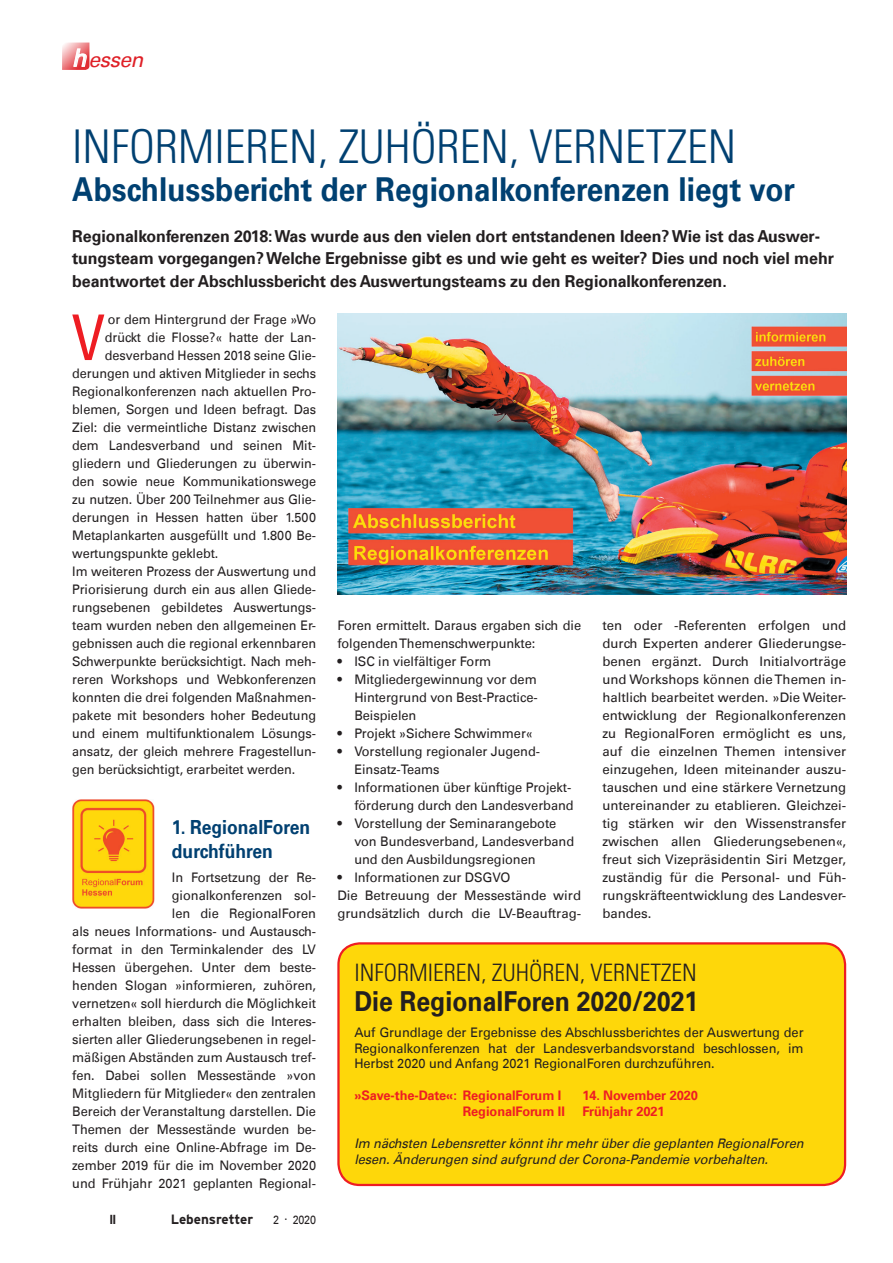
<style>
.page{position:relative;width:893px;height:1263px;background:#fff}
.page>*{position:absolute;margin:0;border:0;box-sizing:border-box;transform-origin:0 0}
.t1{font:condensed 63px "Univers LT Std";color:#ee1d23;scale:.96 1}
.t2{font:300 condensed 46.5px "Univers LT Std";color:#004071}
.t3{font:700 33px "DLRG Univers";color:#004071;scale:.9 1}
.t4{font:700 27.6px "DLRG Univers";color:#231f20;scale:.9 1}
.t5{font:300 condensed 24px "Univers LT Std";color:#231f20}
.t6{font:italic 21px "DLRG Univers";letter-spacing:-.025em;color:#df2027}
.t7{font:700 19.5px/24px "DLRG Univers";color:#004071;scale:.9 1}
.t8{font:700 16.5px/22.5px "DLRG Univers";letter-spacing:-.005em;color:#231f20}
.t9{font:700 13.5px "Interstate";letter-spacing:-.005em;color:#231f20}
.t10{font:13.2px/18px "DLRG Univers";letter-spacing:-.005em;color:#231f20}
.t11{font:13.2px "DLRG Univers";letter-spacing:-.005em;color:#231f20;scale:.96 1}
.t12{font:italic 13.2px/15.9px "DLRG Univers";letter-spacing:-.005em;color:#231f20}
.t13{font:700 13.2px "DLRG Univers";letter-spacing:-.005em;color:#ee1d23}
.t14{font:700 12.75px "DLRG Univers";color:#231f20;scale:.9 1}
.t15{font:12px "DLRG Univers";color:#231f20;scale:.9 1}
.s1{font-size:24px;color:#fff}
</style>
<div class="page">
<svg style="left:62px;top:43px;width:27px;height:27px"></svg>
<img style="left:73px;top:799px;width:82px;height:109px">
<img style="left:337px;top:313px;width:509px;height:281px">
<div style="left:338px;top:943px;width:507px;height:242px;background:#fed70a;border-radius:21px"></div>
<div style="left:337px;top:942px;width:509px;height:244px;border:2px solid #ee1d23;border-radius:21px"></div>
<h3 class="t6" style="left:72px;top:47px;width:73px"><span class="s1">h</span>essen</h3>
<h2 class="t2" style="left:72px;top:119px;width:665px">INFORMIEREN, ZUHÖREN, VERNETZEN</h2>
<h3 class="t3" style="left:72px;top:170px;width:805px">Abschlussbericht der Regionalkonferenzen liegt vor</h3>
<p class="t8" style="left:72px;top:225px;width:763px">Regionalkonferenzen 2018: Was wurde aus den vielen dort entstandenen Ideen? Wie ist das Auswer&shy;tungsteam vorgegangen? Welche Ergebnisse gibt es und wie geht es weiter? Dies und noch viel mehr beantwortet der Abschlussbericht des Auswertungsteams zu den Regionalkonferenzen.</p>
<h1 class="t1" style="left:71px;top:298px;width:37px">V</h1>
<p class="t11" style="left:108px;top:311px;width:218px">or dem Hintergrund der Frage »Wo</p>
<p class="t11" style="left:105px;top:330px;width:222px">drückt die Flosse?« hatte der Lan-</p>
<p class="t11" style="left:105px;top:347px;width:222px">desverband Hessen 2018 seine Glie-</p>
<p class="t11" style="left:72px;top:365px;width:255px">derungen und aktiven Mitglieder in sechs</p>
<p class="t11" style="left:72px;top:384px;width:255px">Regionalkonferenzen nach aktuellen Pro-</p>
<p class="t11" style="left:72px;top:401px;width:255px">blemen, Sorgen und Ideen befragt. Das</p>
<p class="t11" style="left:72px;top:420px;width:255px">Ziel: die vermeintliche Distanz zwischen</p>
<p class="t11" style="left:72px;top:438px;width:254px">dem Landesverband und seinen Mit-</p>
<p class="t11" style="left:72px;top:456px;width:255px">gliedern und Gliederungen zu überwin-</p>
<p class="t11" style="left:72px;top:473px;width:255px">den sowie neue Kommunikationswege</p>
<p class="t11" style="left:72px;top:492px;width:254px">zu nutzen. Über 200 Teilnehmer aus Glie-</p>
<p class="t11" style="left:72px;top:510px;width:255px">derungen in Hessen hatten über 1.500</p>
<p class="t11" style="left:72px;top:528px;width:255px">Metaplankarten ausgefüllt und 1.800 Be-</p>
<p class="t11" style="left:72px;top:545px;width:154px">wertungspunkte geklebt.</p>
<p class="t11" style="left:72px;top:564px;width:255px">Im weiteren Prozess der Auswertung und</p>
<p class="t11" style="left:72px;top:582px;width:255px">Priorisierung durch ein aus allen Gliede-</p>
<p class="t11" style="left:72px;top:599px;width:255px">rungsebenen gebildetes Auswertungs-</p>
<p class="t11" style="left:72px;top:617px;width:255px">team wurden neben den allgemeinen Er-</p>
<p class="t11" style="left:72px;top:635px;width:255px">gebnissen auch die regional erkennbaren</p>
<p class="t11" style="left:72px;top:654px;width:255px">Schwerpunkte berücksichtigt. Nach meh-</p>
<p class="t11" style="left:72px;top:671px;width:255px">reren Workshops und Webkonferenzen</p>
<p class="t11" style="left:72px;top:690px;width:255px">konnten die drei folgenden Maßnahmen-</p>
<p class="t11" style="left:72px;top:707px;width:255px">pakete mit besonders hoher Bedeutung</p>
<p class="t11" style="left:72px;top:726px;width:254px">und einem multifunktionalem Lösungs-</p>
<p class="t11" style="left:72px;top:744px;width:255px">ansatz, der gleich mehrere Fragestellun-</p>
<p class="t11" style="left:72px;top:761px;width:234px">gen berücksichtigt, erarbeitet werden.</p>
<h3 class="t7" style="left:172px;top:815px;width:155px">1. RegionalForen durchführen</h3>
<p class="t10" style="left:72px;top:868px;width:245px;text-align:right">In Fortsetzung der Re&shy;gionalkonferenzen sol-<br>len die RegionalForen<br>als neues Informations- und Austausch&shy;format in den Terminkalender des LV Hessen übergehen. Unter dem beste&shy;henden Slogan »informieren, zuhören, vernetzen« soll hierdurch die Möglichkeit erhalten bleiben, dass sich die Interes&shy;sierten aller Gliederungsebenen in regel&shy;mäßigen Abständen zum Austausch tref&shy;fen. Dabei sollen Messestände »von Mitgliedern für Mitglieder« den zentralen Bereich der Veranstaltung darstellen. Die Themen der Messestände wurden be&shy;reits durch eine Online-Abfrage im De&shy;zember 2019 für die im November 2020 und Frühjahr 2021 geplanten Regional-</p>
<p class="t14" style="left:110px;top:1212px;width:8px">II</p>
<p class="t9" style="left:171px;top:1211px;width:84px">Lebensretter</p>
<p class="t15" style="left:273px;top:1212px;width:49px">2 . 2020</p>
<p class="t10" style="left:337px;top:616px;width:245px">Foren ermittelt. Daraus ergaben sich die folgenden Themenschwerpunkte:</p>
<p class="t10" style="left:337px;top:652px;width:156px">• ISC in vielfältiger Form</p>
<p class="t10" style="left:354px;top:670px;width:185px;text-align:justify;text-indent:-17px">• Mitgliedergewinnung vor dem Hintergrund von Best-Practice-Beispielen</p>
<p class="t10" style="left:337px;top:724px;width:197px">• Projekt »Sichere Schwimmer«</p>
<p class="t10" style="left:354px;top:742px;width:187px;text-indent:-17px">• Vorstellung regionaler Jugend-<br>Einsatz-Teams</p>
<p class="t10" style="left:337px;top:778px;width:238px;text-align:right">• Informationen über künftige Projekt&shy;förderung durch den Landesverband</p>
<p class="t10" style="left:354px;top:814px;width:221px;text-indent:-17px">• Vorstellung der Seminarangebote von Bundesverband, Landesverband und den Ausbildungsregionen</p>
<p class="t10" style="left:337px;top:868px;width:245px">• Informationen zur DSGVO<br>Die Betreuung der Messestände wird grundsätzlich durch die LV-Beauftrag-</p>
<p class="t10" style="left:602px;top:616px;width:245px;text-align:justify">ten oder -Referenten erfolgen und durch Experten anderer Gliederungse&shy;benen ergänzt. Durch Initialvorträge und Workshops können die Themen in&shy;haltlich bearbeitet werden. »Die Weiter&shy;entwicklung der Regionalkonferenzen zu RegionalForen ermöglicht es uns, auf die einzelnen Themen intensiver einzugehen, Ideen miteinander auszu&shy;tauschen und eine stärkere Vernetzung untereinander zu etablieren. Gleichzei&shy;tig stärken wir den Wissenstransfer zwischen allen Gliederungsebenen«, freut sich Vizepräsidentin Siri Metzger, zuständig für die Personal- und Füh&shy;rungskräfteentwicklung des Landesver&shy;bandes.</p>
<h3 class="t5" style="left:354px;top:958px;width:344px">INFORMIEREN, ZUHÖREN, VERNETZEN</h3>
<h3 class="t4" style="left:354px;top:985px;width:384px">Die RegionalForen 2020/2021</h3>
<p class="t10" style="left:354px;top:1024px;width:451px;line-height:15.9px;text-align:justify">Auf Grundlage der Ergebnisse des Abschlussberichtes der Auswertung der Regionalkonferenzen hat der Landesverbandsvorstand beschlossen, im Herbst 2020 und Anfang 2021 RegionalForen durchzuführen.</p>
<p class="t13" style="left:354px;top:1088px;width:209px">»Save-the-Date«: RegionalForum I</p>
<p class="t13" style="left:582px;top:1088px;width:117px">14. November 2020</p>
<p class="t13" style="left:463px;top:1103px;width:104px">RegionalForum II</p>
<p class="t13" style="left:582px;top:1103px;width:84px">Frühjahr 2021</p>
<p class="t12" style="left:354px;top:1135px;width:451px">Im nächsten Lebensretter könnt ihr mehr über die geplanten RegionalForen lesen. Änderungen sind aufgrund der Corona-Pandemie vorbehalten.</p>
</div>
